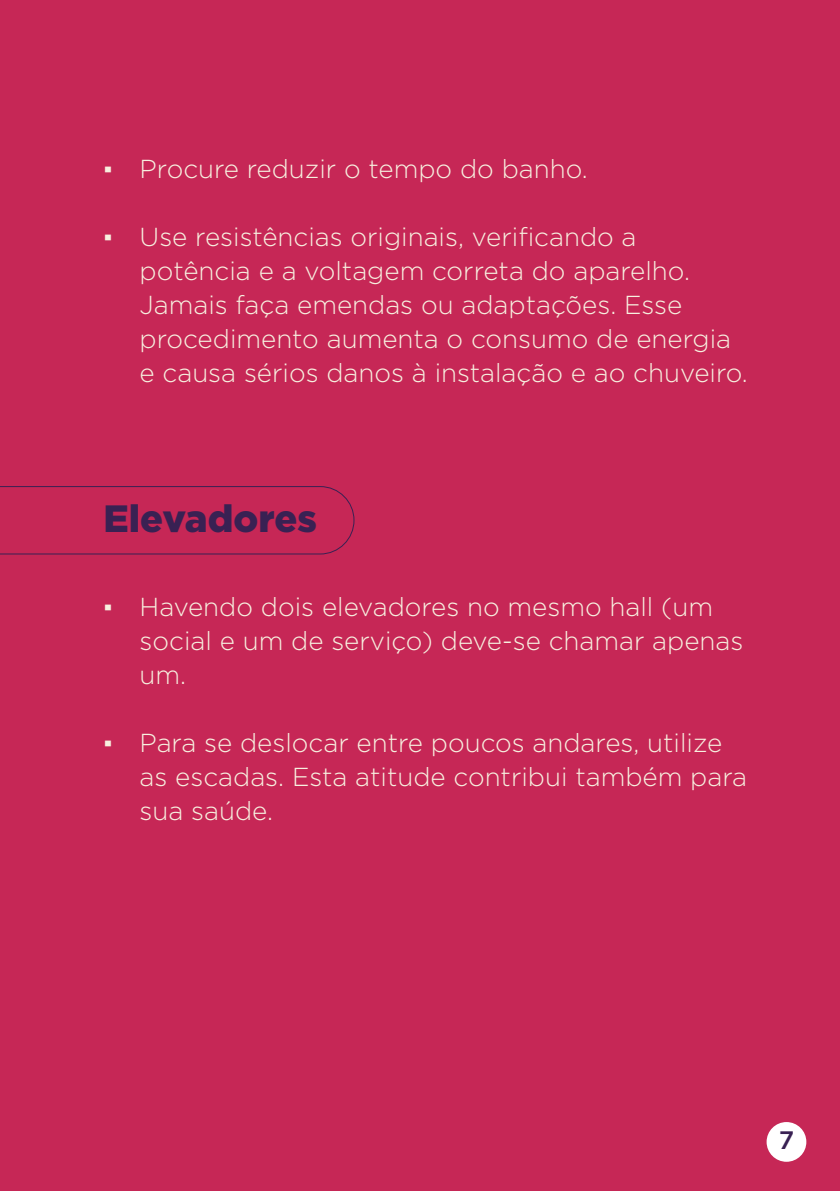
<style>
.page{position:relative;width:840px;height:1191px;background:#fff}
.page>*{position:absolute;margin:0;border:0;box-sizing:border-box;transform-origin:0 0}
.t1{font:900 38px "Gotham";color:#392153}
.t2{font:300 26px/34px "Gotham";color:#f7f0df}
.t3{font:500 25.2px "Gotham";color:#392153}
.s1{font-family:"Times New Roman";font-weight:400}
</style>
<div class="page">
<div style="left:0;top:0;width:839px;height:1191px;background:#c62756"></div>
<svg style="left:0;top:486px;width:355px;height:69px"></svg>
<div style="left:766px;top:1122px;width:39px;height:39px;background:#fff;border-radius:20px"></div>
<p class="t2" style="left:103px;top:151px;width:485px"><span class="s1">▪</span> Procure reduzir o tempo do banho.</p>
<p class="t2" style="left:139px;top:219px;width:609px;text-indent:-36px"><span class="s1">▪</span> Use resistências originais, verificando a potência e a voltagem correta do aparelho.<br>Jamais faça emendas ou adaptações. Esse procedimento aumenta o consumo de energia e causa sérios danos à instalação e ao chuveiro.</p>
<h1 class="t1" style="left:103px;top:497px;width:215px">Elevadores</h1>
<p class="t2" style="left:139px;top:589px;width:605px;text-indent:-36px"><span class="s1">▪</span> Havendo dois elevadores no mesmo hall (um social e um de serviço) deve-se chamar apenas um.</p>
<p class="t2" style="left:139px;top:725px;width:608px;text-indent:-36px"><span class="s1">▪</span> Para se deslocar entre poucos andares, utilize as escadas. Esta atitude contribui também para sua saúde.</p>
<p class="t3" style="left:778px;top:1124px;width:17px">7</p>
</div>
